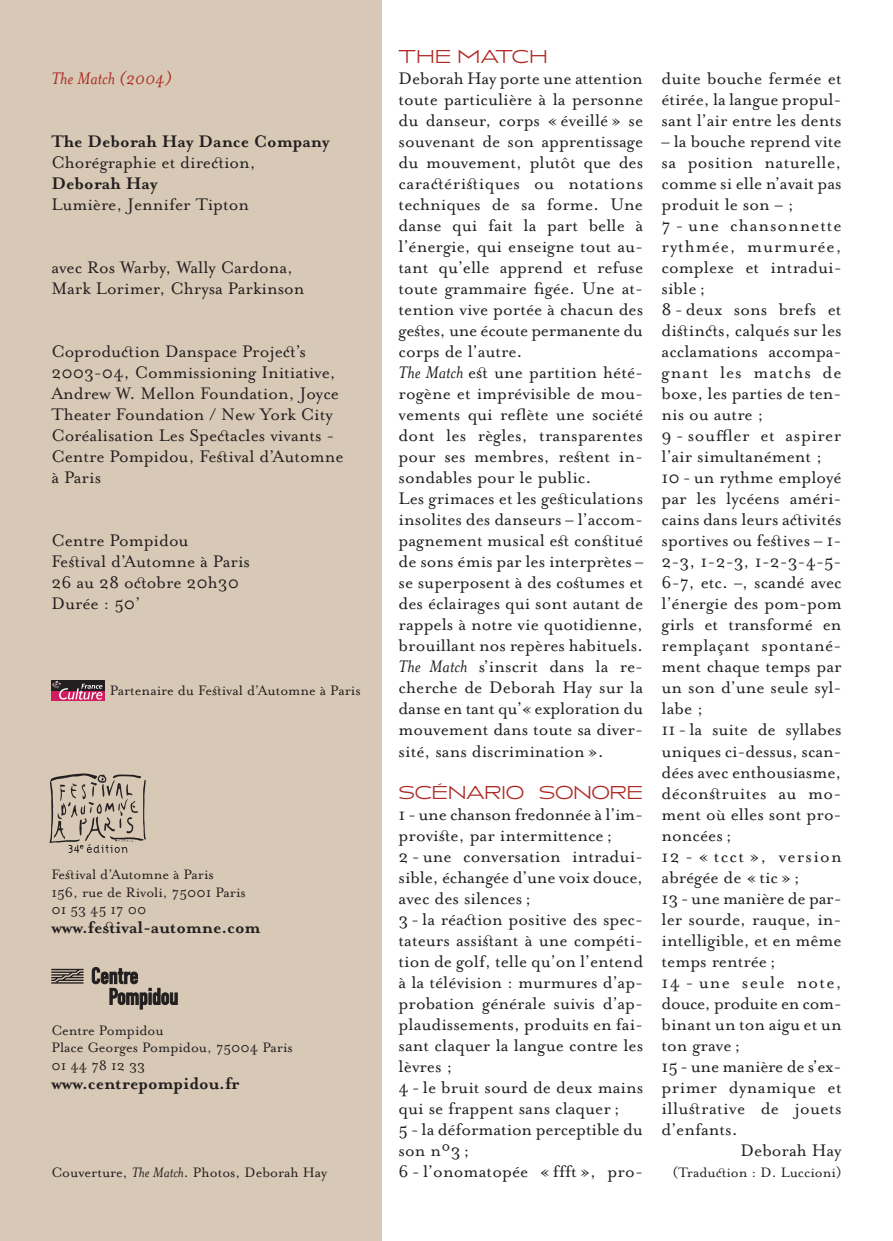
<style>
.page{position:relative;width:893px;height:1241px;background:#fff}
.page>*{position:absolute;margin:0;border:0;box-sizing:border-box;transform-origin:0 0}
.t1{font:19.25px/21px "Mrs Eaves Roman";color:#231f20}
.t2{font:700 19.25px "Mrs Eaves";color:#231f20}
.t3{font:19.25px "Mrs Eaves Roman";letter-spacing:.02em;color:#231f20}
.t4{font:19.25px "Mrs Eaves Roman";letter-spacing:.05em;color:#231f20}
.t5{font:19.25px "Mrs Eaves Roman";letter-spacing:-.02em;color:#231f20}
.t6{font:19.25px "Mrs Eaves Roman";letter-spacing:.045em;color:#231f20}
.t7{font:19.25px "Mrs Eaves Roman";letter-spacing:.03em;color:#231f20}
.t8{font:19.25px "Mrs Eaves Roman";letter-spacing:.065em;color:#231f20}
.t9{font:19.25px "Mrs Eaves Roman";letter-spacing:.06em;color:#231f20}
.t10{font:italic 19.25px "Mrs Eaves";color:#ad2a23}
.t11{font:300 19.25px "Anisette";letter-spacing:-.03em;color:#ad2a23}
.t12{font:300 19.25px "Anisette";color:#ad2a23}
.t13{font:15.75px/17.5px "Mrs Eaves Roman";color:#231f20}
.s1{font-family:"Mrs Eaves Just Lig Roman"}
.s2{font-family:"Mrs Eaves Just Lig"}
.s3{font-family:"Mrs Eaves";font-style:italic}
</style>
<div class="page">
<div style="left:0;top:0;width:382px;height:1240px;background:#d8c9b6"></div>
<div style="left:51px;top:680px;width:54px;height:21px;background:#231f20"></div>
<svg style="left:51px;top:691px;width:54px;height:10px"></svg>
<svg style="left:51px;top:681px;width:52px;height:18px"></svg>
<img style="left:50px;top:773px;width:95px;height:79px">
<svg style="left:92px;top:967px;width:85px;height:42px"></svg>
<svg style="left:51px;top:968px;width:33px;height:15px"></svg>
<p class="t10" style="left:51px;top:66px;width:122px">The Match (2004)</p>
<p class="t2" style="left:51px;top:129px;width:280px">The Deborah Hay Dance Company</p>
<p class="t1" style="left:51px;top:151px;width:206px">Chorégraphie et dire<span class="s1">c</span>ion,</p>
<p class="t2" style="left:51px;top:171px;width:108px">Deborah Hay</p>
<p class="t1" style="left:51px;top:193px;width:199px">Lumière, Jennifer Tipton</p>
<p class="t1" style="left:51px;top:256px;width:255px">avec Ros Warby, Wally Cardona,<br>Mark Lorimer, Chrysa Parkinson</p>
<p class="t1" style="left:51px;top:340px;width:294px">Coprodu<span class="s1">c</span>ion Danspace Proje<span class="s1">c</span>’s<br>2003-04, Commissioning Initiative,<br>Andrew W. Mellon Foundation, Joyce<br>Theater Foundation / New York City<br>Coréalisation Les Spe<span class="s1">c</span>acles vivants -<br>Centre Pompidou, Fe<span class="s1">s</span>ival d’Automne à Paris</p>
<p class="t1" style="left:51px;top:529px;width:200px">Centre Pompidou<br>Fe<span class="s1">s</span>ival d’Automne à Paris<br>26 au 28 o<span class="s1">c</span>obre 20h30<br>Durée : 50’</p>
<p class="t13" style="left:110px;top:680px;width:253px">Partenaire du Fe<span class="s1">s</span>ival d’Automne à Paris</p>
<p class="t13" style="left:51px;top:864px;width:196px">Fe<span class="s1">s</span>ival d’Automne à Paris<br>156, rue de Rivoli, 75001 Paris<br>01 53 45 17 00</p>
<p class="t2" style="left:51px;top:915px;width:211px">www.fe<span class="s2">s</span>ival-automne.com</p>
<p class="t13" style="left:51px;top:1020px;width:243px">Centre Pompidou<br>Place Georges Pompidou, 75004 Paris<br>01 44 78 12 33</p>
<p class="t2" style="left:51px;top:1071px;width:190px">www.centrepompidou.fr</p>
<p class="t13" style="left:51px;top:1162px;width:277px">Couverture, <span class="s3">The Match</span>. Photos, Deborah Hay</p>
<p class="t12" style="left:399px;top:45px;width:151px">THE MATCH</p>
<p class="t1" style="left:399px;top:67px;width:246px">Deborah Hay porte une attention toute particulière à la personne du danseur, corps « éveillé » se souvenant de son apprentissage du mouvement, plutôt que des cara<span class="s1">c</span>éri<span class="s1">s</span>iques ou notations techniques de sa forme. Une danse qui fait la part belle à l’énergie, qui enseigne tout au&shy;tant qu’elle apprend et refuse toute grammaire figée. Une at&shy;tention vive portée à chacun des ge<span class="s1">s</span>es, une écoute permanente du corps de l’autre.<br><span class="s3">The Match</span> e<span class="s1">s</span> une partition hété&shy;rogène et imprévisible de mou&shy;vements qui reflète une société dont les règles, transparentes pour ses membres, re<span class="s1">s</span>ent in&shy;sondables pour le public.<br>Les grimaces et les ge<span class="s1">s</span>iculations insolites des danseurs – l’accom&shy;pagnement musical e<span class="s1">s</span> con<span class="s1">s</span>itué de sons émis par les interprètes – se superposent à des co<span class="s1">s</span>umes et des éclairages qui sont autant de rappels à notre vie quotidienne, brouillant nos repères habituels.<br><span class="s3">The Match</span> s’inscrit dans la re&shy;cherche de Deborah Hay sur la danse en tant qu’« exploration du mouvement dans toute sa diver&shy;sité, sans discrimination ».</p>
<p class="t11" style="left:399px;top:780px;width:246px">SCÉNARIO SONORE</p>
<p class="t1" style="left:399px;top:802px;width:246px">1 -une chanson fredonnée à l’im&shy;provi<span class="s1">s</span>e, par intermittence ;<br>2 - une conversation intradui&shy;sible, échangée d’une voix douce, avec des silences ;<br>3 - la réa<span class="s1">c</span>ion positive des spec&shy;tateurs assi<span class="s1">s</span>ant à une compéti&shy;tion de golf, telle qu’on l’entend à la télévision : murmures d’ap&shy;probation générale suivis d’ap&shy;plaudissements, produits en fai&shy;sant claquer la langue contre les lèvres ;<br>4 - le bruit sourd de deux mains qui se frappent sans claquer ;<br>5 - la déformation perceptible du son nº3 ;<br>6 - l’onomatopée « ffft », pro-</p>
<p class="t1" style="left:662px;top:67px;width:182px;text-align:justify">duite bouche fermée et étirée, la langue propul&shy;sant l’air entre les dents</p>
<p class="t1" style="left:662px;top:130px;width:182px">– la bouche reprend vite</p>
<p class="t1" style="left:662px;top:151px;width:181px">sa position naturelle,</p>
<p class="t1" style="left:662px;top:172px;width:182px">comme si elle n’avait pas</p>
<p class="t1" style="left:662px;top:193px;width:134px">produit le son – ;</p>
<p class="t4" style="left:662px;top:213px;width:182px">7 - une chansonnette</p>
<p class="t6" style="left:662px;top:234px;width:182px">rythmée, murmurée,</p>
<p class="t1" style="left:662px;top:256px;width:182px">complexe et intradui-</p>
<p class="t1" style="left:662px;top:277px;width:45px">sible ;</p>
<p class="t1" style="left:662px;top:298px;width:181px">8 - deux sons brefs et</p>
<p class="t1" style="left:662px;top:319px;width:182px">di<span class="s1">s</span>in<span class="s1">c</span>s, calqués sur les</p>
<p class="t1" style="left:662px;top:340px;width:182px">acclamations accompa-</p>
<p class="t4" style="left:662px;top:360px;width:181px">gnant les matchs de</p>
<p class="t1" style="left:662px;top:382px;width:182px">boxe, les parties de ten-</p>
<p class="t1" style="left:662px;top:403px;width:104px">nis ou autre ;</p>
<p class="t7" style="left:662px;top:423px;width:181px">9 - sou<span class="s1">6</span>er et aspirer</p>
<p class="t1" style="left:662px;top:445px;width:162px">l’air simultanément ;</p>
<p class="t1" style="left:662px;top:466px;width:182px">10 - un rythme employé</p>
<p class="t1" style="left:662px;top:487px;width:182px">par les lycéens améri-</p>
<p class="t1" style="left:662px;top:508px;width:182px">cains dans leurs a<span class="s1">c</span>ivités</p>
<p class="t1" style="left:662px;top:529px;width:182px">sportives ou fe<span class="s1">s</span>ives – 1-</p>
<p class="t1" style="left:662px;top:550px;width:182px">2-3, 1-2-3, 1-2-3-4-5-</p>
<p class="t1" style="left:662px;top:571px;width:182px">6-7, etc. –, scandé avec</p>
<p class="t1" style="left:662px;top:592px;width:182px">l’énergie des pom-pom</p>
<p class="t1" style="left:662px;top:613px;width:182px">girls et transformé en</p>
<p class="t3" style="left:662px;top:633px;width:182px">remplaçant spontané-</p>
<p class="t1" style="left:662px;top:655px;width:182px">ment chaque temps par</p>
<p class="t1" style="left:662px;top:676px;width:182px">un son d’une seule syl-</p>
<p class="t1" style="left:662px;top:697px;width:43px">labe ;</p>
<p class="t1" style="left:662px;top:718px;width:182px">11 - la suite de syllabes</p>
<p class="t1" style="left:662px;top:739px;width:182px">uniques ci-dessus, scan-</p>
<p class="t1" style="left:662px;top:760px;width:181px">dées avec enthousiasme,</p>
<p class="t3" style="left:662px;top:780px;width:182px">décon<span class="s1">s</span>ruites au mo-</p>
<p class="t1" style="left:662px;top:802px;width:182px">ment où elles sont pro-</p>
<p class="t1" style="left:662px;top:823px;width:72px">noncées;</p>
<p class="t8" style="left:662px;top:843px;width:182px">12 - « tcct », version</p>
<p class="t1" style="left:662px;top:865px;width:140px">abrégée de « tic » ;</p>
<p class="t1" style="left:662px;top:886px;width:182px">13 - une manière de par-</p>
<p class="t1" style="left:662px;top:907px;width:182px">ler sourde, rauque, in-</p>
<p class="t1" style="left:662px;top:928px;width:182px">intelligible, et en même</p>
<p class="t1" style="left:662px;top:949px;width:116px">temps rentrée ;</p>
<p class="t9" style="left:662px;top:969px;width:182px">14 - une seule note,</p>
<p class="t5" style="left:662px;top:990px;width:182px">douce, produite en com-</p>
<p class="t1" style="left:662px;top:1012px;width:182px">binant un ton aigu et un</p>
<p class="t1" style="left:662px;top:1033px;width:80px">ton grave ;</p>
<p class="t1" style="left:662px;top:1054px;width:182px">15 -une manière de s’ex-</p>
<p class="t3" style="left:662px;top:1074px;width:182px">primer dynamique et</p>
<p class="t3" style="left:662px;top:1095px;width:182px">illu<span class="s1">s</span>rative de jouets</p>
<p class="t1" style="left:662px;top:1117px;width:78px">d’enfants.</p>
<p class="t1" style="left:740px;top:1138px;width:103px">Deborah Hay</p>
<p class="t13" style="left:672px;top:1162px;width:171px">(Tradu<span class="s1">c</span>ion : D. Luccioni)</p>
</div>
